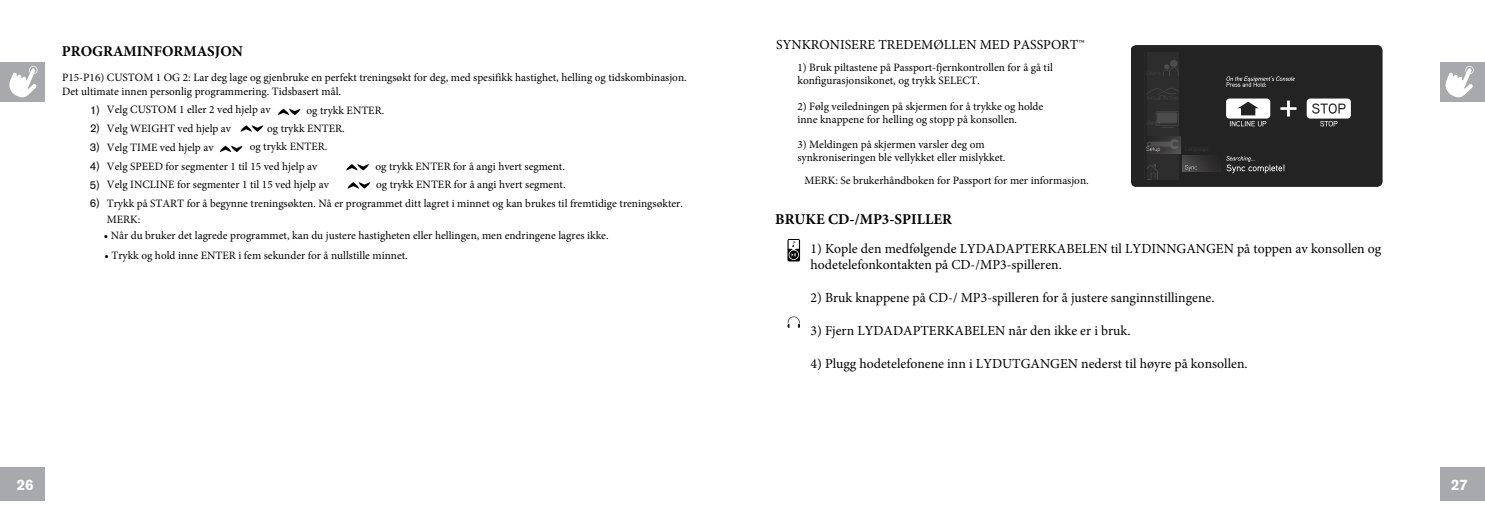
<style>
.page{position:relative;width:1485px;height:518px;background:#fff}
.page>*{position:absolute;margin:0;border:0;box-sizing:border-box;transform-origin:0 0}
.t1{font:700 15px "Minion Pro";color:#000}
.t2{font:700 15px "Akzidenz Grotesk BE";color:#fff}
.t3{font:13.75px/16.5px "Minion Pro";color:#000}
.t4{font:11.25px/12.9px "Minion Pro";color:#000}
.s1{font-family:"Akzidenz Grotesk BE"}
</style>
<div class="page">
<div style="left:0;top:467px;width:45px;height:34px;background:#a7a9ac"></div>
<div style="left:1440px;top:467px;width:45px;height:34px;background:#a7a9ac"></div>
<div style="left:0;top:62px;width:45px;height:39px;background:#a7a9ac"></div>
<svg style="left:9px;top:66px;width:28px;height:32px"></svg>
<svg style="left:277px;top:109px;width:24px;height:6px"></svg>
<svg style="left:240px;top:125px;width:23px;height:7px"></svg>
<svg style="left:219px;top:146px;width:24px;height:6px"></svg>
<svg style="left:346px;top:164px;width:23px;height:6px"></svg>
<svg style="left:347px;top:182px;width:24px;height:6px"></svg>
<svg style="left:788px;top:239px;width:12px;height:22px"></svg>
<svg style="left:787px;top:316px;width:13px;height:11px"></svg>
<div style="left:1131px;top:45px;width:252px;height:142px;background:#232323"></div>
<div style="left:1147px;top:52px;width:32px;height:128px;background:#2d2d2d"></div>
<hr style="left:1144px;top:52px;width:1px;height:128px;background:#fff">
<svg style="left:1147px;top:164px;width:11px;height:16px"></svg>
<svg style="left:1146px;top:88px;width:33px;height:12px"></svg>
<svg style="left:1155px;top:137px;width:26px;height:16px"></svg>
<svg style="left:1146px;top:139px;width:33px;height:13px"></svg>
<svg style="left:1148px;top:111px;width:31px;height:17px"></svg>
<div style="left:1170px;top:60px;width:8px;height:7px;background:#4c4c4c;border-radius:50%"></div>
<svg style="left:1153px;top:64px;width:26px;height:12px"></svg>
<div style="left:1183px;top:155px;width:38px;height:17px;background:linear-gradient(to right,#484747,#272525)"></div>
<svg style="left:1185px;top:165px;width:12px;height:6px"></svg>
<svg style="left:1226px;top:156px;width:59px;height:17px"></svg>
<svg style="left:1185px;top:146px;width:23px;height:6px"></svg>
<svg style="left:1226px;top:76px;width:69px;height:11px"></svg>
<svg style="left:1307px;top:98px;width:44px;height:28px"></svg>
<svg style="left:1280px;top:100px;width:17px;height:16px"></svg>
<svg style="left:1226px;top:98px;width:44px;height:28px"></svg>
<div style="left:1440px;top:62px;width:45px;height:39px;background:#a7a9ac"></div>
<svg style="left:1445px;top:66px;width:29px;height:32px"></svg>
<h1 class="t1" style="left:62px;top:41px;width:183px">PROGRAMINFORMASJON</h1>
<p class="t4" style="left:62px;top:71px;width:626px;line-height:13.5px">P15-P16) CUSTOM 1 OG 2: Lar deg lage og gjenbruke en perfekt treningsøkt for deg, med spesifikk hastighet, helling og tidskombinasjon.<br>Det ultimate innen personlig programmering. Tidsbasert mål.</p>
<p class="t4" style="left:90px;top:103px;width:182px"><span class="s1">1)</span> Velg CUSTOM 1 eller 2 ved hjelp av</p>
<p class="t4" style="left:307px;top:104px;width:79px">og trykk ENTER.</p>
<p class="t4" style="left:90px;top:122px;width:143px"><span class="s1">2)</span> Velg WEIGHT ved hjelp av</p>
<p class="t4" style="left:267px;top:121px;width:79px">og trykk ENTER.</p>
<p class="t4" style="left:90px;top:141px;width:125px"><span class="s1">3)</span> Velg TIME ved hjelp av</p>
<p class="t4" style="left:250px;top:140px;width:79px">og trykk ENTER.</p>
<p class="t4" style="left:90px;top:159px;width:229px"><span class="s1">4)</span> Velg SPEED for segmenter 1 til 15 ved hjelp av</p>
<p class="t4" style="left:376px;top:160px;width:191px">og trykk ENTER for å angi hvert segment.</p>
<p class="t4" style="left:90px;top:178px;width:240px"><span class="s1">5)</span> Velg INCLINE for segmenter 1 til 15 ved hjelp av</p>
<p class="t4" style="left:376px;top:178px;width:191px">og trykk ENTER for å angi hvert segment.</p>
<p class="t4" style="left:107px;top:196px;width:578px;line-height:15.8px;text-indent:-17px"><span class="s1">6)</span> Trykk på START for å begynne treningsøkten. Nå er programmet ditt lagret i minnet og kan brukes til fremtidige treningsøkter.<br>MERK:</p>
<p class="t4" style="left:104px;top:229px;width:506px">• Når du bruker det lagrede programmet, kan du justere hastigheten eller hellingen, men endringene lagres ikke.</p>
<p class="t4" style="left:105px;top:249px;width:305px">• Trykk og hold inne ENTER i fem sekunder for å nullstille minnet.</p>
<p class="t3" style="left:776px;top:37px;width:310px">SYNKRONISERE TREDEMØLLEN MED PASSPORT™</p>
<p class="t4" style="left:797px;top:61px;width:257px">1) Bruk piltastene på Passport-fjernkontrollen for å gå til konfigurasjonsikonet, og trykk SELECT.</p>
<p class="t4" style="left:797px;top:100px;width:247px">2) Følg veiledningen på skjermen for å trykke og holde inne knappene for helling og stopp på konsollen.</p>
<p class="t4" style="left:797px;top:138px;width:210px">3) Meldingen på skjermen varsler deg om synkroniseringen ble vellykket eller mislykket.</p>
<p class="t4" style="left:804px;top:174px;width:286px">MERK: Se brukerhåndboken for Passport for mer informasjon.</p>
<h1 class="t1" style="left:775px;top:208px;width:90px">er</h1>
<p class="t3" style="left:811px;top:240px;width:572px">1) Kople den medfølgende LYDADAPTERKABELEN til LYDINNGANGEN på toppen av konsollen og hodetelefonkontakten på CD-/MP3-spilleren.</p>
<p class="t3" style="left:811px;top:289px;width:406px">2) Bruk knappene på CD-/ MP3-spilleren for å justere sanginnstillingene.</p>
<p class="t3" style="left:811px;top:322px;width:321px">3) Fjern LYDADAPTERKABELEN når den ikke er i bruk.</p>
<p class="t3" style="left:811px;top:355px;width:439px">4) Plugg hodetelefonene inn i LYDUTGANGEN nederst til høyre på konsollen.</p>
<h1 class="t2" style="left:17px;top:475px;width:18px">26</h1>
<h1 class="t2" style="left:1451px;top:475px;width:18px">27</h1>
</div>
